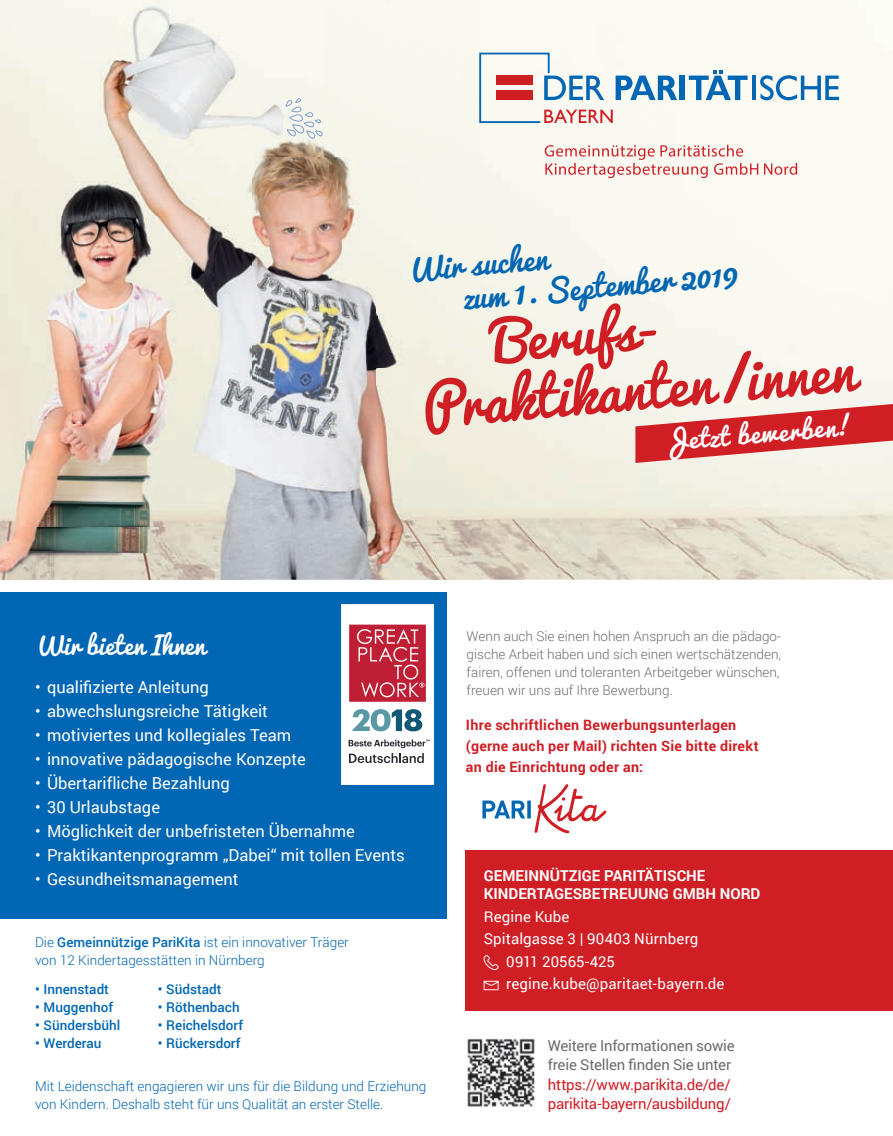
<style>
.page{position:relative;width:893px;height:1136px;background:#fff}
.page>*{position:absolute;margin:0;border:0;box-sizing:border-box;transform-origin:0 0}
.t1{font:54.9px "Pacifico";color:#d01e25}
.t2{font:53.85px "Pacifico";color:#d01e25}
.t3{font:30px "Pacifico";color:#0166b3}
.t4{font:24.75px "Pacifico";color:#fff}
.t5{font:24.6px "Pacifico";color:#fff}
.t6{font:16.5px "Roboto";color:#fff}
.t7{font:15px "Roboto";letter-spacing:.01em;color:#fff}
.t8{font:15px/19.5px "Roboto";letter-spacing:-.01em;color:#d01e25}
.t9{font:700 15px/18px "Roboto";color:#fff}
.t10{font:15px/19.5px "Roboto";letter-spacing:-.015em;color:#6c6d70}
.t11{font:700 14.25px/21px "Roboto";letter-spacing:.02em;color:#d01e25}
.t12{font:300 13.5px/18px "Roboto";color:#0166b3}
.t13{font:300 13.5px/18px "Roboto";color:#6c6d70}
.t14{font:500 13.5px "Roboto";color:#0166b3}
.s1{font-size:36px}
.s2{font-size:34.5px}
.s3{font-weight:500}
</style>
<div class="page">
<div style="left:0;top:592px;width:446px;height:326px;background:#0166b3"></div>
<img style="left:0;top:0;width:893px;height:579px">
<div style="left:466px;top:849px;width:427px;height:160px;background:#d01e25"></div>
<img style="left:13px;top:0;width:156px;height:113px">
<img style="left:169px;top:0;width:312px;height:158px">
<img style="left:251px;top:158px;width:126px;height:316px">
<img style="left:377px;top:158px;width:104px;height:421px">
<img style="left:251px;top:474px;width:126px;height:105px">
<img style="left:13px;top:579px;width:208px;height:1px">
<img style="left:0;top:113px;width:251px;height:466px">
<svg style="left:285px;top:98px;width:38px;height:44px;background:#e5e8e7"></svg>
<div style="left:680px;top:76px;width:5px;height:24px;background:#0166b3"></div>
<svg style="left:689px;top:70px;width:59px;height:30px"></svg>
<hr style="left:752px;top:76px;width:4px;height:24px;background:#0166b3">
<svg style="left:760px;top:75px;width:79px;height:25px"></svg>
<svg style="left:479px;top:53px;width:198px;height:71px"></svg>
<svg style="left:545px;top:145px;width:213px;height:33px"></svg>
<svg style="left:764px;top:163px;width:33px;height:12px"></svg>
<svg style="left:482px;top:784px;width:125px;height:50px"></svg>
<svg style="left:635px;top:397px;width:258px;height:66px;background:#e07e7d"></svg>
<img style="left:467px;top:1038px;width:68px;height:69px">
<svg style="left:341px;top:604px;width:93px;height:180px;background:#d9abb3"></svg>
<h3 class="t3" style="left:405px;top:254px;width:143px;rotate:-5deg">Wir suchen</h3>
<h3 class="t3" style="left:461px;top:282px;width:277px;rotate:-5deg">zum <span class="s1">1</span>. September <span class="s2">2019</span></h3>
<h2 class="t2" style="left:488px;top:313px;width:174px;rotate:-5deg">Berufs-</h2>
<h1 class="t1" style="left:419px;top:378px;width:435px;rotate:-5deg">Praktikanten/innen</h1>
<h3 class="t4" style="left:661px;top:428px;width:191px;rotate:-5deg">Jetzt bewerben!</h3>
<h3 class="t5" style="left:35px;top:632px;width:172px">Wir bieten Ihnen</h3>
<p class="t6" style="left:35px;top:675px;width:175px">• qualifizierte Anleitung</p>
<p class="t6" style="left:35px;top:699px;width:234px">• abwechslungsreiche Tätigkeit</p>
<p class="t6" style="left:35px;top:723px;width:258px">• motiviertes und kollegiales Team</p>
<p class="t6" style="left:35px;top:747px;width:272px">• innovative pädagogische Konzepte</p>
<p class="t6" style="left:35px;top:771px;width:196px">• Übertarifliche Bezahlung</p>
<p class="t6" style="left:35px;top:795px;width:126px">• 30 Urlaubstage</p>
<p class="t6" style="left:35px;top:819px;width:321px">• Möglichkeit der unbefristeten Übernahme</p>
<p class="t6" style="left:35px;top:843px;width:371px">• Praktikantenprogramm „Dabei“ mit tollen Events</p>
<p class="t6" style="left:35px;top:867px;width:205px">• Gesundheitsmanagement</p>
<p class="t12" style="left:35px;top:933px;width:315px">Die <span class="s3">Gemeinnützige PariKita</span> ist ein inno vativer Träger von 12 Kindertagesstätten in Nürnberg</p>
<p class="t14" style="left:35px;top:979px;width:75px">• Innenstadt</p>
<p class="t14" style="left:35px;top:997px;width:80px">• Muggenhof</p>
<p class="t14" style="left:35px;top:1015px;width:87px">• Sündersbühl</p>
<p class="t14" style="left:35px;top:1033px;width:68px">• Werderau</p>
<p class="t14" style="left:158px;top:979px;width:65px">• Südstadt</p>
<p class="t14" style="left:158px;top:997px;width:83px">• Röthenbach</p>
<p class="t14" style="left:158px;top:1015px;width:87px">• Reichelsdorf</p>
<p class="t14" style="left:158px;top:1033px;width:84px">• Rückersdorf</p>
<p class="t12" style="left:35px;top:1077px;width:393px">Mit Leidenschaft engagieren wir uns für die Bildung und Erziehung von Kindern. Deshalb steht für uns Qualität an erster Stelle.</p>
<p class="t13" style="left:467px;top:626px;width:316px">Wenn auch Sie einen hohen Anspruch an die pädago&shy;gische Arbeit haben und sich einen wertschätzenden, fairen, offenen und toleranten Arbeitgeber wünschen, freuen wir uns auf Ihre Bewerbung.</p>
<p class="t11" style="left:466px;top:713px;width:294px">Ihre schriftlichen Bewerbungsunterlagen (gerne auch per Mail) richten Sie bitte direkt an die Einrichtung oder an:</p>
<p class="t9" style="left:484px;top:866px;width:278px">GEMEINNÜTZIGE PARITÄTISCHE<br>KINDERTAGESBETREUUNG GMBH NORD</p>
<p class="t7" style="left:484px;top:905px;width:87px">Regine Kube</p>
<p class="t7" style="left:484px;top:928px;width:216px">Spitalgasse 3 | 90403 Nürnberg</p>
<p class="t7" style="left:506px;top:950px;width:110px">0911 20565-425</p>
<p class="t7" style="left:506px;top:973px;width:220px">regine.kube@paritaet-bayern.de</p>
<p class="t10" style="left:548px;top:1035px;width:188px">Weitere Informationen sowie freie Stellen finden Sie unter</p>
<p class="t8" style="left:548px;top:1074px;width:185px">https://www.parikita.de/de/ parikita-bayern/ausbildung/</p>
</div>
